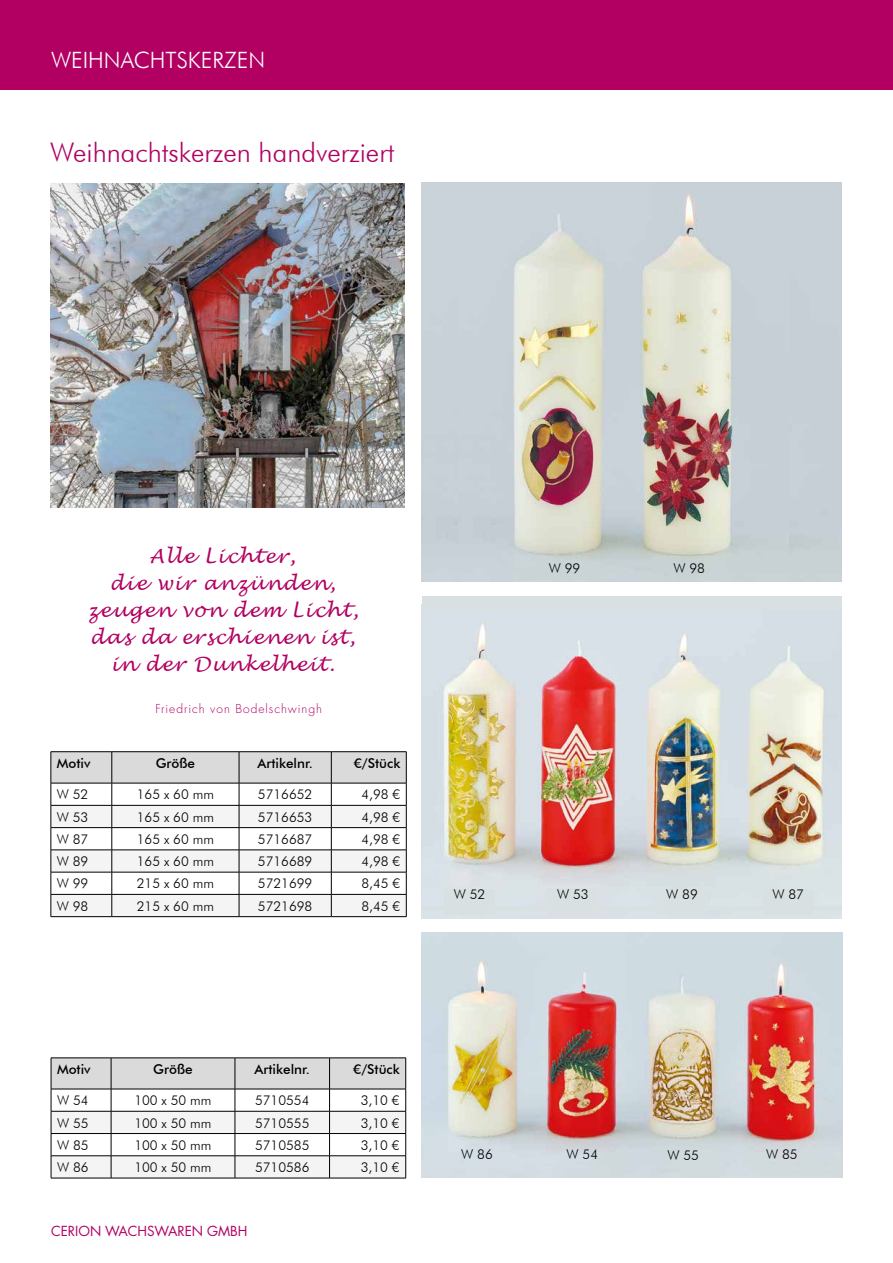
<style>
.page{position:relative;width:893px;height:1263px;background:#fff}
.page>*{position:absolute;margin:0;border:0;box-sizing:border-box;transform-origin:0 0}
.t1{font:300 27px "Futura BT";color:#b10061}
.t2{font:300 22.5px "Futura BT";color:#fff}
.t3{font:italic 19.5px/27px "Lucida Handwriting";letter-spacing:.06em;color:#b10061;text-align:center}
.t4{font:300 13.5px "Futura BT";color:#000}
.t5{font:500 13.5px "Futura BT";color:#000}
.t6{font:13.5px "Futura LT Pro";color:#b10061}
.t7{font:300 12px "Futura LT Pro";letter-spacing:.08em;color:#b10061}
</style>
<div class="page">
<div style="left:0;top:0;width:893px;height:89px;background:#b10061"></div>
<hr style="left:51px;top:751px;width:61px;height:1px;background:#000">
<hr style="left:112px;top:751px;width:127px;height:1px;background:#000">
<hr style="left:239px;top:751px;width:92px;height:1px;background:#000">
<hr style="left:331px;top:751px;width:75px;height:1px;background:#000">
<svg style="left:51px;top:752px;width:356px;height:165px"></svg>
<hr style="left:51px;top:916px;width:61px;height:1px;background:#000">
<hr style="left:112px;top:916px;width:127px;height:1px;background:#000">
<hr style="left:239px;top:916px;width:92px;height:1px;background:#000">
<hr style="left:331px;top:916px;width:75px;height:1px;background:#000">
<hr style="left:51px;top:1057px;width:60px;height:1px;background:#000">
<hr style="left:111px;top:1057px;width:124px;height:1px;background:#000">
<hr style="left:235px;top:1057px;width:95px;height:1px;background:#000">
<hr style="left:330px;top:1057px;width:76px;height:1px;background:#000">
<svg style="left:51px;top:1058px;width:355px;height:120px"></svg>
<hr style="left:51px;top:1178px;width:60px;height:1px;background:#000">
<hr style="left:111px;top:1178px;width:124px;height:1px;background:#000">
<hr style="left:235px;top:1178px;width:95px;height:1px;background:#000">
<hr style="left:330px;top:1178px;width:76px;height:1px;background:#000">
<img style="left:51px;top:184px;width:354px;height:323px">
<img style="left:421px;top:933px;width:421px;height:244px">
<div style="left:422px;top:596px;width:420px;height:314px;background:#d8e0e1"></div>
<img style="left:443px;top:623px;width:383px;height:252px">
<div style="left:444px;top:889px;width:51px;height:25px;background:#d8e0e1"></div>
<div style="left:548px;top:888px;width:50px;height:26px;background:#d8e0e1"></div>
<div style="left:657px;top:889px;width:50px;height:26px;background:#d8e0e1"></div>
<div style="left:763px;top:889px;width:50px;height:25px;background:#d8e0e1"></div>
<img style="left:458px;top:183px;width:331px;height:399px">
<h2 class="t2" style="left:51px;top:46px;width:216px">WEIHNACHTSKERZEN</h2>
<h1 class="t1" style="left:50px;top:136px;width:346px">Weihnachtskerzen handverziert</h1>
<h3 class="t3" style="left:86px;top:543px;width:274px">Alle Lichter,<br>die wir anzünden, zeugen von dem Licht, das da erschienen ist, in der Dunkelheit.</h3>
<p class="t7" style="left:155px;top:700px;width:168px">Friedrich von Bodelschwingh</p>
<p class="t5" style="left:57px;top:755px;width:35px">Motiv</p>
<p class="t5" style="left:156px;top:755px;width:41px">Größe</p>
<p class="t5" style="left:258px;top:755px;width:57px">Artikelnr.</p>
<p class="t5" style="left:354px;top:755px;width:48px">€/Stück</p>
<p class="t4" style="left:57px;top:786px;width:33px">W 52</p>
<p class="t4" style="left:137px;top:786px;width:79px">165 x 60 mm</p>
<p class="t4" style="left:258px;top:786px;width:56px">5716652</p>
<p class="t4" style="left:361px;top:786px;width:40px">4,98 €</p>
<p class="t4" style="left:57px;top:809px;width:33px">W 53</p>
<p class="t4" style="left:137px;top:809px;width:79px">165 x 60 mm</p>
<p class="t4" style="left:258px;top:809px;width:56px">5716653</p>
<p class="t4" style="left:361px;top:809px;width:40px">4,98 €</p>
<p class="t4" style="left:57px;top:831px;width:33px">W 87</p>
<p class="t4" style="left:137px;top:831px;width:79px">165 x 60 mm</p>
<p class="t4" style="left:258px;top:831px;width:56px">5716687</p>
<p class="t4" style="left:361px;top:831px;width:40px">4,98 €</p>
<p class="t4" style="left:57px;top:853px;width:33px">W 89</p>
<p class="t4" style="left:137px;top:853px;width:79px">165 x 60 mm</p>
<p class="t4" style="left:258px;top:853px;width:56px">5716689</p>
<p class="t4" style="left:361px;top:853px;width:40px">4,98 €</p>
<p class="t4" style="left:57px;top:875px;width:33px">W 99</p>
<p class="t4" style="left:137px;top:875px;width:79px">215 x 60 mm</p>
<p class="t4" style="left:258px;top:875px;width:56px">5721699</p>
<p class="t4" style="left:361px;top:875px;width:40px">8,45 €</p>
<p class="t4" style="left:57px;top:898px;width:33px">W 98</p>
<p class="t4" style="left:137px;top:898px;width:79px">215 x 60 mm</p>
<p class="t4" style="left:258px;top:898px;width:56px">5721698</p>
<p class="t4" style="left:361px;top:898px;width:40px">8,45 €</p>
<p class="t4" style="left:454px;top:886px;width:33px">W 52</p>
<p class="t4" style="left:557px;top:886px;width:33px">W 53</p>
<p class="t4" style="left:666px;top:886px;width:33px">W 89</p>
<p class="t4" style="left:772px;top:886px;width:33px">W 87</p>
<p class="t5" style="left:57px;top:1061px;width:35px">Motiv</p>
<p class="t5" style="left:153px;top:1061px;width:41px">Größe</p>
<p class="t5" style="left:255px;top:1061px;width:57px">Artikelnr.</p>
<p class="t5" style="left:353px;top:1061px;width:48px">€/Stück</p>
<p class="t4" style="left:57px;top:1092px;width:33px">W 54</p>
<p class="t4" style="left:134px;top:1092px;width:79px">100 x 50 mm</p>
<p class="t4" style="left:255px;top:1092px;width:56px">5710554</p>
<p class="t4" style="left:361px;top:1092px;width:40px">3,10 €</p>
<p class="t4" style="left:57px;top:1114px;width:33px">W 55</p>
<p class="t4" style="left:134px;top:1114px;width:79px">100 x 50 mm</p>
<p class="t4" style="left:255px;top:1114px;width:56px">5710555</p>
<p class="t4" style="left:361px;top:1114px;width:40px">3,10 €</p>
<p class="t4" style="left:57px;top:1137px;width:33px">W 85</p>
<p class="t4" style="left:134px;top:1137px;width:79px">100 x 50 mm</p>
<p class="t4" style="left:255px;top:1137px;width:56px">5710585</p>
<p class="t4" style="left:361px;top:1137px;width:40px">3,10 €</p>
<p class="t4" style="left:57px;top:1159px;width:33px">W 86</p>
<p class="t4" style="left:134px;top:1159px;width:79px">100 x 50 mm</p>
<p class="t4" style="left:255px;top:1159px;width:56px">5710586</p>
<p class="t4" style="left:361px;top:1159px;width:40px">3,10 €</p>
<p class="t6" style="left:51px;top:1222px;width:198px">CERION WACHSWAREN GMBH</p>
<p class="t4" style="left:461px;top:1146px;width:33px">W 86</p>
<p class="t4" style="left:567px;top:1146px;width:33px">W 54</p>
<p class="t4" style="left:667px;top:1147px;width:33px">W 55</p>
<p class="t4" style="left:766px;top:1146px;width:33px">W 85</p>
</div>
